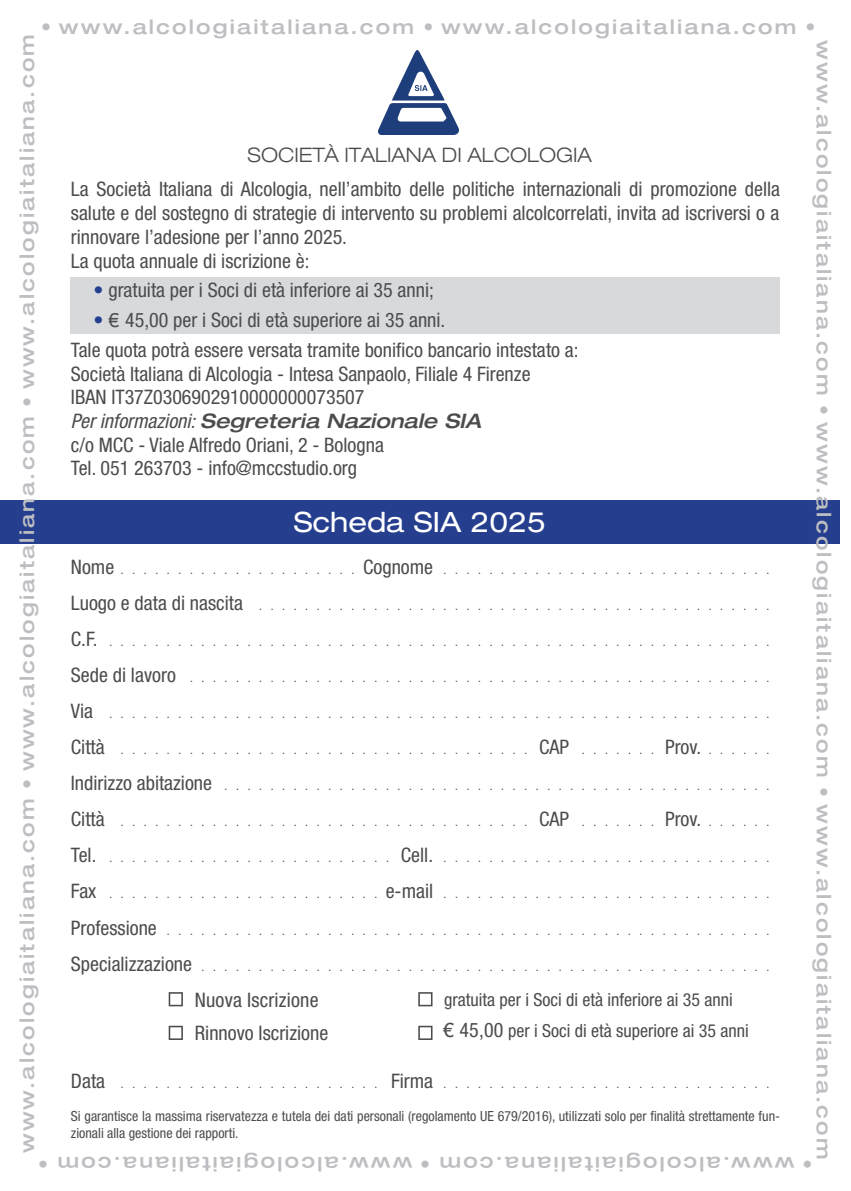
<style>
.page{position:relative;width:851px;height:1191px;background:#fff}
.page>*{position:absolute;margin:0;border:0;box-sizing:border-box;transform-origin:0 0}
.t1{font:expanded 28px "Helvetica Neue LT Std";color:#fff}
.t2{font:condensed 20px/23.6px "Helvetica Neue LT Std";color:#4b4c4d}
.t3{font:500 expanded 20px "Helvetica Neue LT Std";letter-spacing:.11em;color:#bdbec1}
.t4{font:300 expanded 20px "Helvetica Neue LT Std";color:#4b4c4d}
.t5{font:condensed 20px "Helvetica Neue LT Std";color:#bdbec1}
.t6{font:condensed 18px/30.8px "Helvetica Neue LT Std";color:#4b4c4d}
.t7{font:condensed 14px/16.8px "Helvetica Neue LT Std";color:#4b4c4d}
.t8{font:condensed 12px "Helvetica Neue LT Std";color:#4b4c4d}
.s1{font-weight:400;font-stretch:condensed}
.s2{color:#253f8e}
.s3{font-family:"Andale Mono";font-stretch:normal}
.s4{font-style:italic}
.s5{font-weight:500;font-style:italic;font-stretch:expanded}
.s6{font-size:20px}
.s7{font-family:"Helvetica Neue";font-stretch:normal;font-size:20px}
</style>
<div class="page">
<div style="left:0;top:501px;width:839px;height:43px;background:#253f8e"></div>
<div style="left:71px;top:277px;width:709px;height:57px;background:#d8d9db"></div>
<svg style="left:169px;top:992px;width:14px;height:14px"></svg>
<svg style="left:418px;top:992px;width:14px;height:14px"></svg>
<svg style="left:169px;top:1025px;width:14px;height:15px"></svg>
<svg style="left:418px;top:1025px;width:14px;height:15px"></svg>
<img style="left:378px;top:51px;width:81px;height:84px">
<h2 class="t3" style="left:41px;top:14px;width:775px"><span class="s1">•</span> www.alcologiaitaliana.com <span class="s1">•</span> www.alcologiaitaliana.com <span class="s1">•</span></h2>
<h2 class="t3" style="left:836px;top:40px;width:1120px;rotate:90deg">www.alcologiaitaliana.com <span class="s1">•</span> www.alcologiaitaliana.com <span class="s1">•</span> www.alcologiaitaliana.com</h2>
<h2 class="t3" style="left:14px;top:1153px;width:1120px;rotate:-90deg">www.alcologiaitaliana.com <span class="s1">•</span> www.alcologiaitaliana.com <span class="s1">•</span> www.alcologiaitaliana.com</h2>
<h2 class="t4" style="left:247px;top:143px;width:346px">SOCIETÀ ITALIANA DI ALCOLOGIA</h2>
<p class="t2" style="left:71px;top:177px;width:710px">La Società Italiana di Alcologia, nell’ambito delle politiche internazionali di promozione della salute e del sostegno di strategie di intervento su problemi alcolcorrelati, invita ad iscriversi o a rinnovare l’adesione per l’anno 2025.<br>La quota annuale di iscrizione è:</p>
<h2 class="t2" style="left:94px;top:278px;width:342px"><span class="s2">•</span> gratuita per i Soci di età inferiore ai 35 anni;</h2>
<h2 class="t2" style="left:71px;top:305px;width:509px;line-height:29.6px;text-indent:23px"><span class="s2">•</span> <span class="s3">€</span> 45,00 per i Soci di età superiore ai 35 anni.<br>Tale quota potrà essere versata tramite bonifico bancario intestato a:</h2>
<h2 class="t2" style="left:71px;top:361px;width:461px">Società Italiana di Alcologia - Intesa Sanpaolo, Filiale 4 Firenze IBAN IT37Z0306902910000000073507<br><span class="s4">Per informazioni:</span> <span class="s5">Segreteria Nazionale SIA<br></span>c/o MCC - Viale Alfredo Oriani, 2 - Bologna<br>Tel. 051 263703 - info@mccstudio.org</h2>
<h1 class="t1" style="left:294px;top:505px;width:253px">Scheda SIA 2025</h1>
<p class="t8" style="left:71px;top:563px;width:699px"><span class="s6">Nome</span>.....................<span class="s6">Cognome</span> . . . . . . . . . . . . . . . . . . . . . . . . . . . . .</p>
<p class="t8" style="left:71px;top:599px;width:699px"><span class="s6">Luogo e data di nascita</span> . . . . . . . . . . . . . . . . . . . . . . . . . . . . . . . . . . . . . . . . . . . . .</p>
<p class="t8" style="left:71px;top:635px;width:699px"><span class="s6">C.F.</span> . . . . . . . . . . . . . . . . . . . . . . . . . . . . . . . . . . . . . . . . . . . . . . . . . . . . . . . . . .</p>
<p class="t8" style="left:71px;top:671px;width:699px"><span class="s6">Sede di lavoro</span> . . . . . . . . . . . . . . . . . . . . . . . . . . . . . . . . . . . . . . . . . . . . . . . . . . .</p>
<h2 class="t2" style="left:71px;top:699px;width:24px">Via</h2>
<p class="t8" style="left:109px;top:707px;width:661px">. . . . . . . . . . . . . . . . . . . . . . . . . . . . . . . . . . . . . . . . . . . . . . . . . . . . . . . . . .</p>
<h2 class="t2" style="left:71px;top:735px;width:35px">Città</h2>
<p class="t8" style="left:121px;top:743px;width:649px">. . . . . . . . . . . . . . . . . . . . . . . . . . . . . . . . . . . . <span class="s6">CAP</span> . . . . . . . <span class="s6">Prov.</span> . . . . . .</p>
<p class="t8" style="left:71px;top:779px;width:699px"><span class="s6">Indirizzo abitazione</span> . . . . . . . . . . . . . . . . . . . . . . . . . . . . . . . . . . . . . . . . . . . . . . . .</p>
<h2 class="t2" style="left:71px;top:807px;width:35px">Città</h2>
<p class="t8" style="left:121px;top:815px;width:649px">. . . . . . . . . . . . . . . . . . . . . . . . . . . . . . . . . . . . <span class="s6">CAP</span> . . . . . . . <span class="s6">Prov.</span> . . . . . .</p>
<p class="t8" style="left:71px;top:851px;width:699px"><span class="s6">Tel.</span> ......................... <span class="s6">Cell.</span> ............ . . . . . . . . . . . . . . . . .</p>
<p class="t8" style="left:71px;top:887px;width:699px"><span class="s6">Fax</span> . . . . . . . . . . . . . . . . . . . . . . . . <span class="s6">e-mail</span> . . . . . . . . . . . . . . . . . . . . . . . . . . . . .</p>
<p class="t8" style="left:71px;top:923px;width:699px"><span class="s6">Professione</span> . . . . . . . . . . . . . . . . . . . . . . . . . . . . . . . . . . . . . . . . . . . . . . . . . . . . .</p>
<p class="t8" style="left:71px;top:959px;width:699px"><span class="s6">Specializzazione</span> . . . . . . . . . . . . . . . . . . . . . . . . . . . . . . . . . . . . . . . . . . . . . . . . . .</p>
<h2 class="t2" style="left:195px;top:982px;width:135px;line-height:33.6px">Nuova Iscrizione<br>Rinnovo Iscrizione</h2>
<h3 class="t6" style="left:442px;top:984px;width:307px">gratuita per i Soci di età inferiore ai 35 anni<br><span class="s7">€</span> <span class="s6">45,00</span> per i Soci di età superiore ai 35 anni</h3>
<h2 class="t2" style="left:71px;top:1068px;width:36px">Data</h2>
<p class="t8" style="left:121px;top:1076px;width:649px">. . . . . . . . . . . . . . . . . . . . . . . <span class="s6">Firma</span> . . . . . . . . . . . . . . . . . . . . . . . . . . . . .</p>
<p class="t7" style="left:71px;top:1107px;width:710px">Si garantisce la massima riservatezza e tutela dei dati personali (regolamento UE 679/2016), utilizzati solo per finalità strettamente fun&shy;zionali alla gestione dei rapporti.</p>
<h2 class="t5" style="left:48px;top:1175px;width:11px;rotate:-180deg">•</h2>
<h2 class="t3" style="left:430px;top:1176px;width:374px;rotate:-180deg"><span class="s1">•</span> www.alcologiaitaliana.com</h2>
<h2 class="t3" style="left:812px;top:1176px;width:374px;rotate:-180deg"><span class="s1">•</span> www.alcologiaitaliana.com</h2>
</div>
